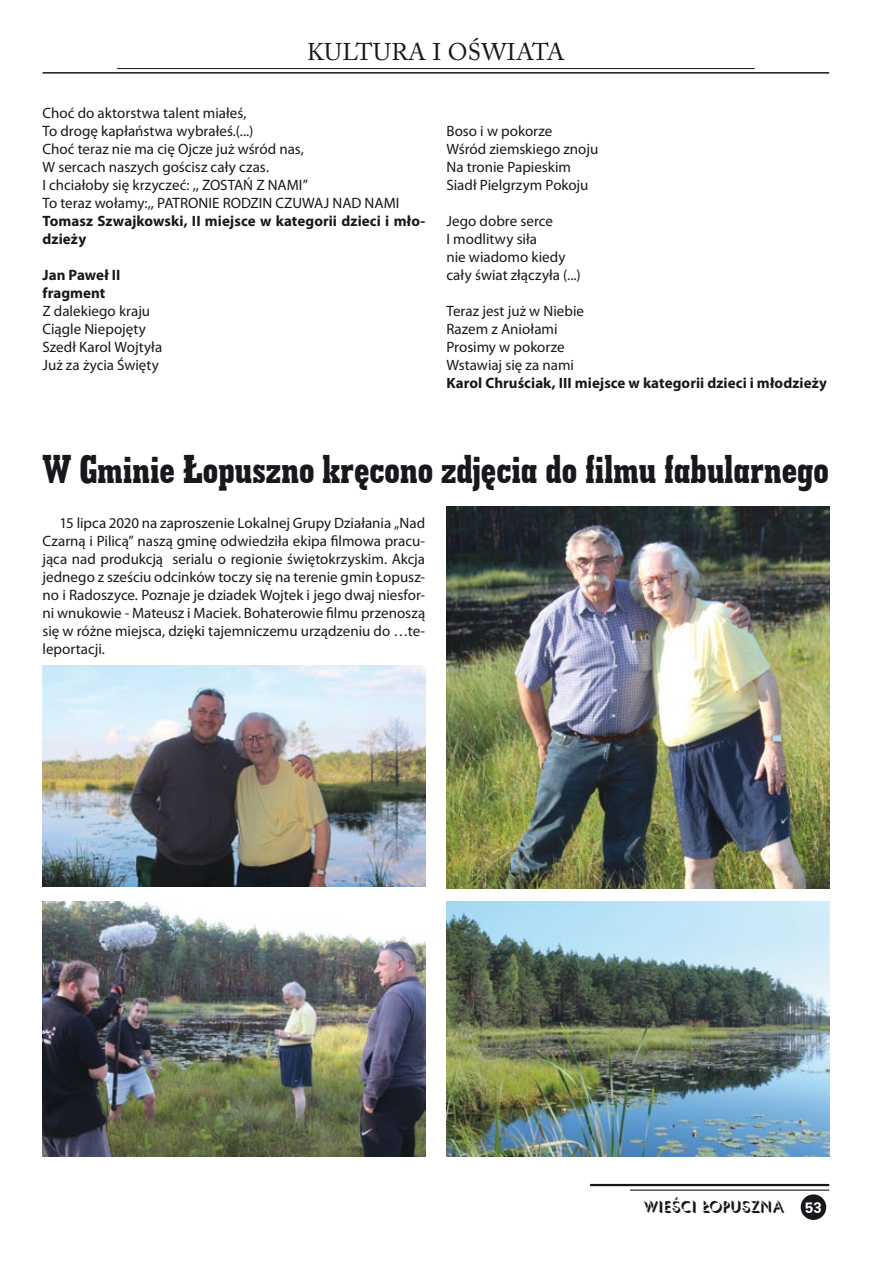
<style>
.page{position:relative;width:893px;height:1263px;background:#fff}
.page>*{position:absolute;margin:0;border:0;box-sizing:border-box;transform-origin:0 0}
.t1{font:40.8px "Geom Slab 703 BT Pl Cd Xtra Bd";letter-spacing:-.005em;color:#1a171c}
.t2{font:24px "Adobe Caslon Pro";letter-spacing:.015em;color:#1a171c}
.t3{font:16.5px "Umbrella";color:#1a171c}
.t4{font:15px/18px "Myriad Pro";color:#1a171c}
.t5{font:700 15px/18px "Myriad Pro";letter-spacing:.005em;color:#1a171c}
.t6{font:700 15px "Zurich L2";color:#fff}
</style>
<div class="page">
<div style="left:801px;top:1194px;width:25px;height:26px;background:#1a171c;border-radius:50%"></div>
<hr style="left:590px;top:1184px;width:239px;height:2px;background:#1a171c">
<hr style="left:630px;top:1189px;width:199px;height:2px;background:#1a171c">
<img style="left:446px;top:901px;width:383px;height:256px">
<hr style="left:43px;top:72px;width:786px;height:2px;background:#1a171c">
<hr style="left:117px;top:68px;width:638px;height:1px;background:#1a171c">
<img style="left:43px;top:901px;width:382px;height:256px">
<img style="left:446px;top:506px;width:383px;height:383px">
<img style="left:43px;top:665px;width:382px;height:222px">
<h2 class="t2" style="left:307px;top:38px;width:259px">KU LTURA I OŚWIATA</h2>
<p class="t4" style="left:43px;top:103px;width:358px">Choć do aktorstwa talent miałeś,<br>To drogę kapłaństwa wybrałeś.(...)<br>Choć teraz nie ma cię Ojcze już wśród nas,<br>W sercach naszych gościsz cały czas.<br>I chciałoby się krzyczeć: ,, ZOSTAŃ Z NAMI”<br>To teraz wołamy:,, PATRONIE RODZIN CZUWAJ NAD NAMI</p>
<p class="t5" style="left:43px;top:211px;width:384px">Tomasz Szwajkowski, II miejsce w kategorii dzieci i mło&shy;dzieży</p>
<p class="t5" style="left:43px;top:265px;width:74px">Jan Paweł II fragment</p>
<p class="t4" style="left:43px;top:301px;width:121px">Z dalekiego kraju<br>Ciągle Niepojęty<br>Szedł Karol Wojtyła<br>Już za życia Święty</p>
<p class="t4" style="left:446px;top:121px;width:153px">Boso i w pokorze<br>Wśród ziemskiego znoju<br>Na tronie Papieskim<br>Siadł Pielgrzym Pokoju</p>
<p class="t4" style="left:446px;top:211px;width:136px">Jego dobre serce<br>I modlitwy siła<br>nie wiadomo kiedy cały świat złączyła (...)</p>
<p class="t4" style="left:446px;top:301px;width:139px">Teraz jest już w Niebie<br>Razem z Aniołami<br>Prosimy w pokorze<br>Wstawiaj się za nami</p>
<p class="t5" style="left:446px;top:373px;width:382px">Karol Chruściak, III miejsce w kategorii dzieci i młodzieży</p>
<h1 class="t1" style="left:43px;top:443px;width:788px">W Gminie Łopuszno kręcono zdjęcia do filmu fabularnego</h1>
<p class="t4" style="left:43px;top:514px;width:384px;text-align:justify;text-indent:17px">15 lipca 2020 na zaproszenie Lokalnej Grupy Działania „Nad Czarną i Pilicą” naszą gminę odwiedziła ekipa filmowa pracu&shy;jąca nad produkcją serialu o regionie świętokrzyskim. Akcja jednego z sześciu odcinków toczy się na terenie gmin Łopusz&shy;no i Radoszyce. Poznaje je dziadek Wojtek i jego dwaj niesfor&shy;ni wnukowie - Mateusz i Maciek. Bohaterowie filmu przenoszą się w różne miejsca, dzięki tajemniczemu urządzeniu do …te&shy;leportacji.</p>
<p class="t3" style="left:644px;top:1196px;width:141px">WIEŚCI ŁOPUSZNA</p>
<p class="t6" style="left:805px;top:1197px;width:18px">53</p>
</div>
